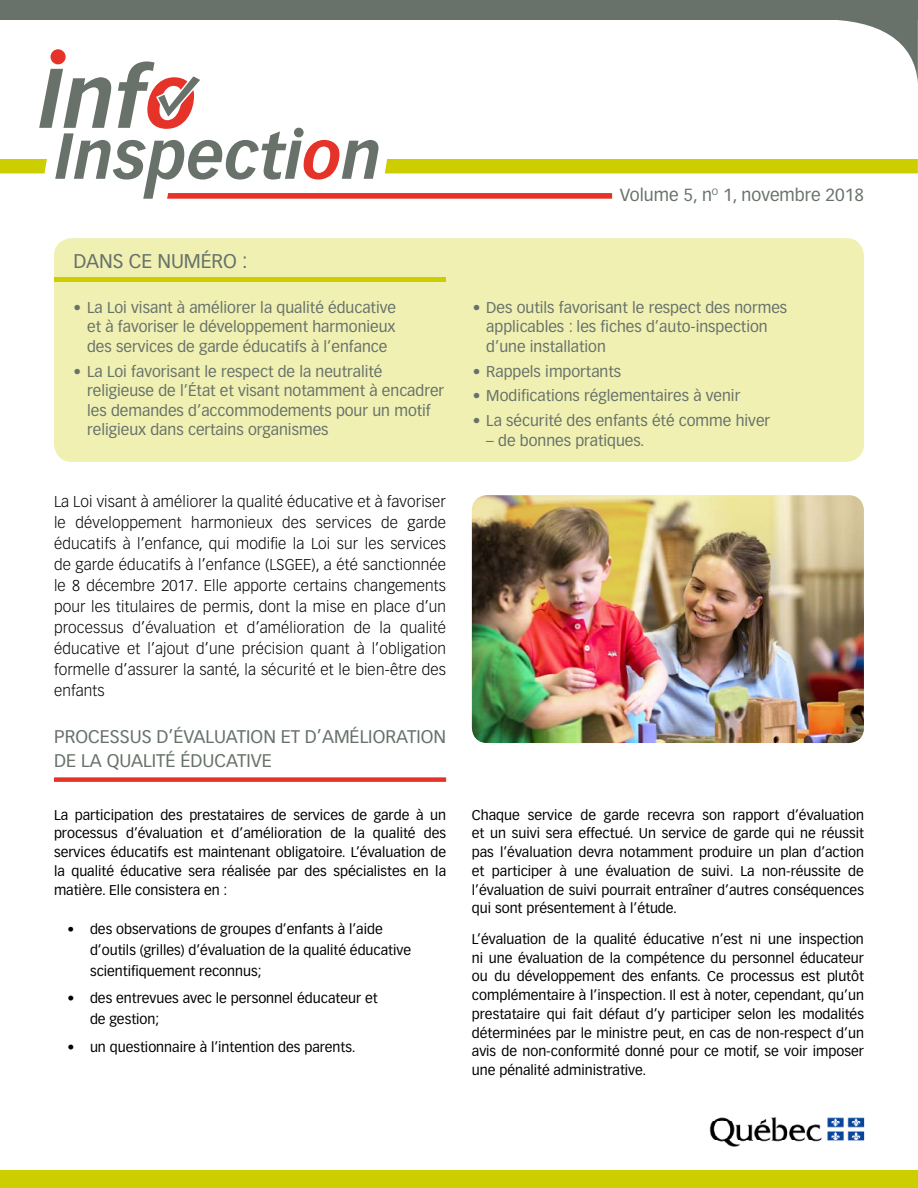
<style>
.page{position:relative;width:918px;height:1188px;background:#fff}
.page>*{position:absolute;margin:0;border:0;box-sizing:border-box;transform-origin:0 0}
.Titre{font:19.5px "Vectora LT Std";letter-spacing:-.005em;color:#68726a}
.Titre-2{font:18px/24px "Vectora LT Std";color:#68726a}
.t1{font:17.25px "Vectora LT Std";color:#68726a}
.Courant{font:15.3px/19.5px "Vectora LT Std";color:#68726a}
.Courant-2{font:300 15.3px/21px "Vectora LT Std";letter-spacing:.01em;color:#000;text-align:justify}
.Courant-3{font:13.8px/18.8px "Vectora LT Std";color:#000;text-align:justify}
.Titre-3{font:13.8px/21px "Vectora LT Std";color:#000}
.s1{font-size:13.5px}
</style>
<div class="page">
<div style="left:0;top:1170px;width:918px;height:18px;background:#cdce00"></div>
<div style="left:54px;top:777px;width:392px;height:5px;background:#e63329"></div>
<div style="left:0;top:0;width:918px;height:19px;background:#68726a"></div>
<svg style="left:0;top:19px;width:918px;height:180px"></svg>
<img style="left:709px;top:1117px;width:156px;height:30px">
<div style="left:54px;top:238px;width:810px;height:224px;background:#f0f0b3;border-radius:18px"></div>
<div style="left:54px;top:277px;width:392px;height:5px;background:#cdce00"></div>
<img style="left:472px;top:495px;width:392px;height:248px">
<p class="Titre" style="left:74px;top:250px;width:175px">DANS CE NUMÉRO :</p>
<p class="Courant" style="left:87px;top:298px;width:310px;text-align:justify;text-indent:-14px">• La Loi visant à améliorer la qualité éducative et à favoriser le développement harmonieux des services de garde éducatifs à l’enfance</p>
<p class="Courant" style="left:87px;top:362px;width:359px;text-indent:-14px">• La Loi favorisant le respect de la neutralité religieuse de l’État et visant notamment à encadrer les demandes d’accommodements pour un motif religieux dans certains organismes</p>
<p class="Courant-2" style="left:54px;top:491px;width:394px">La Loi visant à améliorer la qualité éducative et à favoriser le développement harmonieux des services de garde éducatifs à l’enfance, qui modifie la Loi sur les services de garde éducatifs à l’enfance (LSGEE), a été sanctionnée le 8 décembre 2017. Elle apporte certains changements pour les titulaires de permis, dont la mise en place d’un processus d’évaluation et d’amélioration de la qualité éducative et l’ajout d’une précision quant à l’obligation formelle d’assurer la santé, la sécurité et le bien-être des enfants</p>
<p class="Titre-2" style="left:54px;top:724px;width:394px">PROCESSUS D’ÉVALUATION ET D’AMÉLIORATION<br>DE LA QUALITÉ ÉDUCATIVE</p>
<p class="Courant-3" style="left:54px;top:806px;width:394px">La participation des prestataires de services de garde à un processus d’évaluation et d’amélioration de la qualité des services éducatifs est maintenant obligatoire. L’évaluation de la qualité éducative sera réalisée par des spécialistes en la matière. Elle consistera en :</p>
<p class="Titre-3" style="left:90px;top:918px;width:323px;text-indent:-23px"><span class="s1">•</span> des observations de groupes d’enfants à l’aide d’outils (grilles) d’évaluation de la qualité éducative scientifiquement reconnus;</p>
<p class="Titre-3" style="left:90px;top:988px;width:289px;text-indent:-23px">• des entrevues avec le personnel éducateur et de gestion;</p>
<p class="Titre-3" style="left:68px;top:1037px;width:290px">• un questionnaire à l’intention des parents.</p>
<p class="t1" style="left:620px;top:185px;width:246px">Volume 5, n<sup>O</sup> 1, novembre 2018</p>
<p class="Courant" style="left:486px;top:298px;width:303px;text-indent:-14px">• Des outils favorisant le respect des normes applicables : les fiches d’auto-inspection d’une installation</p>
<p class="Courant" style="left:473px;top:362px;width:150px">• Rappels importants</p>
<p class="Courant" style="left:473px;top:386px;width:269px">• Modifications réglementaires à venir</p>
<p class="Courant" style="left:473px;top:411px;width:299px">• La sécurité des enfants été comme hiver</p>
<p class="Courant" style="left:486px;top:431px;width:160px">– de bonnes pratiques.</p>
<p class="Courant-3" style="left:472px;top:805px;width:394px">Chaque service de garde recevra son rapport d’évaluation et un suivi sera effectué. Un service de garde qui ne réussit pas l’évaluation devra notamment produire un plan d’action et participer à une évaluation de suivi. La non-réussite de l’évaluation de suivi pourrait entraîner d’autres conséquences qui sont présentement à l’étude.</p>
<p class="Courant-3" style="left:472px;top:930px;width:394px">L’évaluation de la qualité éducative n’est ni une inspection ni une évaluation de la compétence du personnel éducateur ou du développement des enfants. Ce processus est plutôt complémentaire à l’inspection. Il est à noter, cependant, qu’un prestataire qui fait défaut d’y participer selon les modalités déterminées par le ministre peut, en cas de non-respect d’un avis de non-conformité donné pour ce motif, se voir imposer une pénalité administrative.</p>
</div>
